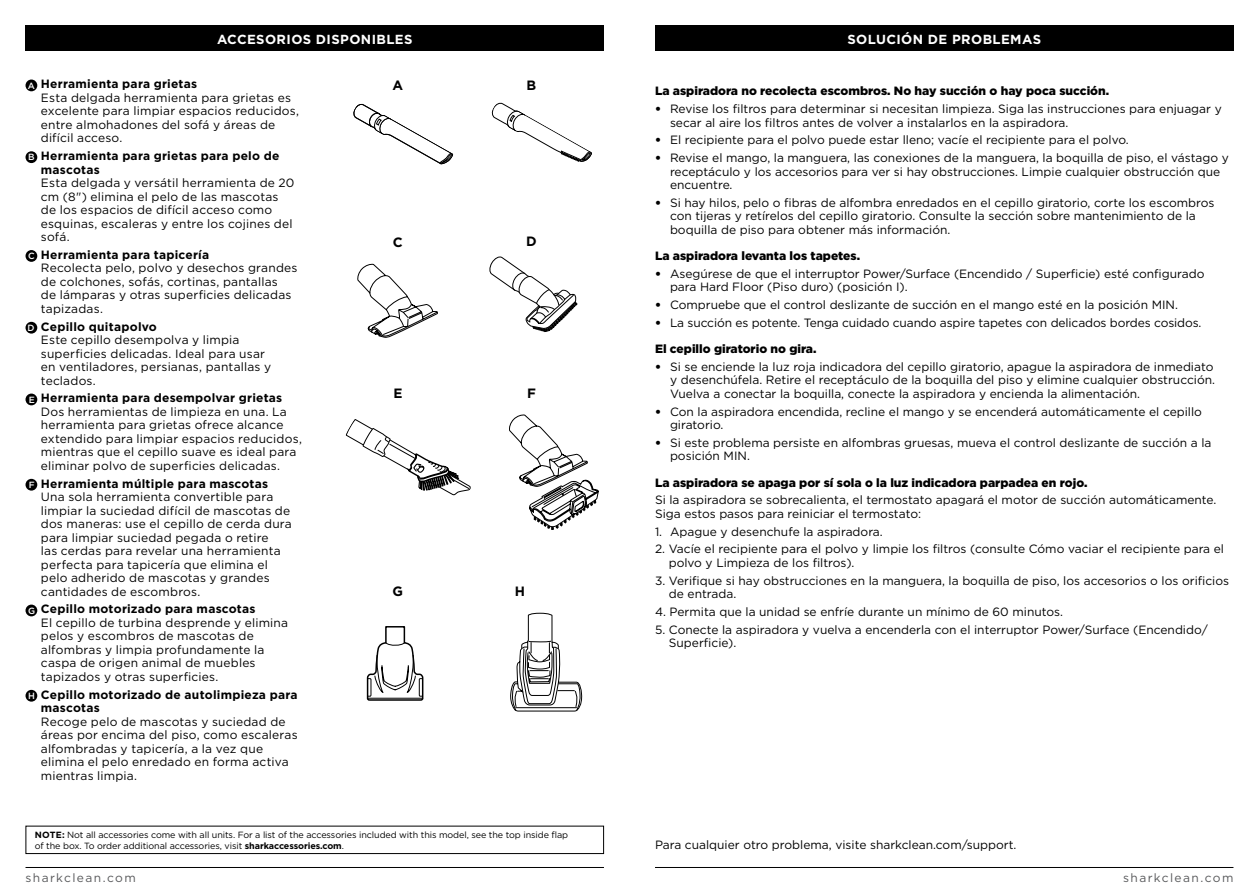
<style>
.page{position:relative;width:1259px;height:893px;background:#fff}
.page>*{position:absolute;margin:0;border:0;box-sizing:border-box;transform-origin:0 0}
.t1{font:700 13.5px "Gotham";color:#000}
.t2{font:700 13.2px "Gotham";letter-spacing:.03em;color:#fff}
.t3{font:12px/13.5px "Gotham";color:#000}
.t4{font:900 12px "Gotham";color:#000}
.t5{font:700 12px/13.5px "Gotham";letter-spacing:.02em;color:#000}
.t6{font:12px "Gotham";letter-spacing:.115em;color:#58595b}
.t7{font:9px/10.5px "Gotham";letter-spacing:-.01em;color:#000}
.s1{font-weight:500;font-size:9px;color:#fff}
.s2{font-weight:700}
.s3{font-weight:900}
</style>
<div class="page">
<hr style="left:655px;top:867px;width:578px;height:1px;background:#000">
<hr style="left:26px;top:867px;width:578px;height:1px;background:#000">
<svg style="left:357px;top:264px;width:81px;height:74px"></svg>
<div style="left:26px;top:80px;width:11px;height:11px;background:#000;border-radius:50%"></div>
<div style="left:26px;top:151px;width:11px;height:12px;background:#000;border-radius:50%"></div>
<div style="left:26px;top:250px;width:11px;height:12px;background:#000;border-radius:50%"></div>
<div style="left:26px;top:322px;width:11px;height:12px;background:#000;border-radius:50%"></div>
<div style="left:26px;top:394px;width:11px;height:11px;background:#000;border-radius:50%"></div>
<div style="left:26px;top:479px;width:11px;height:12px;background:#000;border-radius:50%"></div>
<div style="left:26px;top:605px;width:11px;height:11px;background:#000;border-radius:50%"></div>
<div style="left:26px;top:690px;width:11px;height:12px;background:#000;border-radius:50%"></div>
<svg style="left:346px;top:419px;width:125px;height:77px"></svg>
<svg style="left:509px;top:415px;width:89px;height:115px"></svg>
<svg style="left:510px;top:613px;width:72px;height:98px"></svg>
<svg style="left:353px;top:103px;width:100px;height:62px"></svg>
<svg style="left:491px;top:102px;width:101px;height:60px"></svg>
<svg style="left:367px;top:626px;width:56px;height:75px"></svg>
<div style="left:26px;top:826px;width:578px;height:28px;border:1px solid #000"></div>
<svg style="left:489px;top:256px;width:89px;height:76px"></svg>
<div style="left:26px;top:26px;width:578px;height:25px;background:#000"></div>
<div style="left:655px;top:26px;width:578px;height:25px;background:#000"></div>
<p class="t2" style="left:217px;top:30px;width:197px">ACCESORIOS DISPONIBLES</p>
<p class="t2" style="left:847px;top:30px;width:195px">SOLUCIÓN DE PROBLEMAS</p>
<p class="t5" style="left:28px;top:77px;width:171px"><span class="s1">A</span> Herramienta para grietas</p>
<p class="t1" style="left:526px;top:76px;width:11px">B</p>
<p class="t3" style="left:41px;top:91px;width:260px">Esta delgada herramienta para grietas es excelente para limpiar espacios reducidos, entre almohadones del sofá y áreas de difícil acceso.</p>
<p class="t5" style="left:41px;top:149px;width:240px;text-indent:-13px"><span class="s1">B</span> Herramienta para grietas para pelo de mascotas</p>
<p class="t3" style="left:41px;top:176px;width:255px">Esta delgada y versátil herramienta de 20 cm (8") elimina el pelo de las mascotas de los espacios de difícil acceso como esquinas, escaleras y entre los cojines del sofá.</p>
<p class="t3" style="left:41px;top:248px;width:258px;text-indent:-13px"><span class="s1">C</span> <span class="s2">Herramienta para tapicería<br></span>Recolecta pelo, polvo y desechos grandes de colchones, sofás, cortinas, pantallas<br>de lámparas y otras superficies delicadas tapizadas.</p>
<p class="t3" style="left:41px;top:319px;width:232px;text-indent:-13px"><span class="s1">D</span> <span class="s2">Cepillo quitapolvo<br></span>Este cepillo desempolva y limpia superficies delicadas. Ideal para usar en ventiladores, persianas, pantallas y teclados.</p>
<p class="t3" style="left:41px;top:391px;width:263px;text-indent:-12px"><span class="s1">E</span> <span class="s2">Herramienta para desempolvar grietas </span>Dos herramientas de limpieza en una. La herramienta para grietas ofrece alcance extendido para limpiar espacios reducidos, mientras que el cepillo suave es ideal para eliminar polvo de superficies delicadas.</p>
<p class="t3" style="left:41px;top:476px;width:252px;text-indent:-12px"><span class="s1">F</span> <span class="s2">Herramienta múltiple para mascotas </span>Una sola herramienta convertible para limpiar la suciedad difícil de mascotas de dos maneras: use el cepillo de cerda dura para limpiar suciedad pegada o retire<br>las cerdas para revelar una herramienta perfecta para tapicería que elimina el pelo adherido de mascotas y grandes cantidades de escombros.</p>
<p class="t3" style="left:41px;top:602px;width:249px;text-indent:-13px"><span class="s1">G</span> <span class="s2">Cepillo motorizado para mascotas<br></span>El cepillo de turbina desprende y elimina pelos y escombros de mascotas de alfombras y limpia profundamente la caspa de origen animal de muebles tapizados y otras superficies.</p>
<p class="t5" style="left:41px;top:688px;width:258px;text-indent:-13px"><span class="s1">H</span> Cepillo motorizado de autolimpieza para mascotas</p>
<p class="t3" style="left:41px;top:714px;width:258px">Recoge pelo de mascotas y suciedad de áreas por encima del piso, como escaleras alfombradas y tapicería, a la vez que elimina el pelo enredado en forma activa mientras limpia.</p>
<p class="t1" style="left:392px;top:76px;width:12px">A</p>
<p class="t1" style="left:393px;top:233px;width:11px">C</p>
<p class="t1" style="left:526px;top:232px;width:12px">D</p>
<p class="t1" style="left:393px;top:384px;width:11px">E</p>
<p class="t1" style="left:527px;top:384px;width:10px">F</p>
<p class="t1" style="left:392px;top:582px;width:12px">G</p>
<p class="t1" style="left:515px;top:582px;width:12px">H</p>
<p class="t7" style="left:35px;top:829px;width:535px"><span class="s2">NOTE:</span> Not all accessories come with all units. For a list of the accessories included with this model, see the top inside flap of the box. To order additional accessories, visit <span class="s2">sharkaccessories.com</span>.</p>
<p class="t4" style="left:655px;top:83px;width:456px">La aspiradora no recolecta escombros. No hay succión o hay poca succión.</p>
<p class="t3" style="left:670px;top:102px;width:553px;text-indent:-15px"><span class="s3">•</span> Revise los filtros para determinar si necesitan limpieza. Siga las instrucciones para enjuagar y secar al aire los filtros antes de volver a instalarlos en la aspiradora.</p>
<p class="t3" style="left:655px;top:133px;width:475px"><span class="s3">•</span> El recipiente para el polvo puede estar lleno; vacíe el recipiente para el polvo.</p>
<p class="t3" style="left:670px;top:151px;width:560px;text-indent:-15px"><span class="s3">•</span> Revise el mango, la manguera, las conexiones de la manguera, la boquilla de piso, el vástago y receptáculo y los accesorios para ver si hay obstrucciones. Limpie cualquier obstrucción que encuentre.</p>
<p class="t3" style="left:670px;top:196px;width:546px;text-indent:-15px"><span class="s3">•</span> Si hay hilos, pelo o fibras de alfombra enredados en el cepillo giratorio, corte los escombros con tijeras y retírelos del cepillo giratorio. Consulte la sección sobre mantenimiento de la boquilla de piso para obtener más información.</p>
<p class="t4" style="left:655px;top:248px;width:207px">La aspiradora levanta los tapetes.</p>
<p class="t3" style="left:670px;top:267px;width:536px;text-indent:-15px"><span class="s3">•</span> Asegúrese de que el interruptor Power/Surface (Encendido / Superficie) esté configurado para Hard Floor (Piso duro) (posición I).</p>
<p class="t3" style="left:655px;top:298px;width:524px"><span class="s3">•</span> Compruebe que el control deslizante de succión en el mango esté en la posición MIN.</p>
<p class="t3" style="left:655px;top:309px;width:548px;line-height:26.2px"><span class="s3">•</span> La succión es potente. Tenga cuidado cuando aspire tapetes con delicados bordes cosidos.<br><span class="s3">El cepillo giratorio no gira.</span></p>
<p class="t3" style="left:670px;top:360px;width:546px;text-indent:-15px"><span class="s3">•</span> Si se enciende la luz roja indicadora del cepillo giratorio, apague la aspiradora de inmediato y desenchúfela. Retire el receptáculo de la boquilla del piso y elimine cualquier obstrucción.<br>Vuelva a conectar la boquilla, conecte la aspiradora y encienda la alimentación.</p>
<p class="t3" style="left:670px;top:404px;width:533px;text-indent:-15px"><span class="s3">•</span> Con la aspiradora encendida, recline el mango y se encenderá automáticamente el cepillo giratorio.</p>
<p class="t3" style="left:670px;top:436px;width:543px;text-indent:-15px"><span class="s3">•</span> Si este problema persiste en alfombras gruesas, mueva el control deslizante de succión a la posición MIN.</p>
<p class="t4" style="left:655px;top:474px;width:434px">La aspiradora se apaga por sí sola o la luz indicadora parpadea en rojo.</p>
<p class="t3" style="left:655px;top:493px;width:563px">Si la aspiradora se sobrecalienta, el termostato apagará el motor de succión automáticamente.<br>Siga estos pasos para reiniciar el termostato:</p>
<p class="t3" style="left:655px;top:524px;width:229px">1. Apague y desenchufe la aspiradora.</p>
<p class="t3" style="left:669px;top:542px;width:557px;text-indent:-14px">2. Vacíe el recipiente para el polvo y limpie los filtros (consulte Cómo vaciar el recipiente para el polvo y Limpieza de los filtros).</p>
<p class="t3" style="left:669px;top:573px;width:562px;text-indent:-14px">3. Verifique si hay obstrucciones en la manguera, la boquilla de piso, los accesorios o los orificios de entrada.</p>
<p class="t3" style="left:655px;top:605px;width:409px">4. Permita que la unidad se enfríe durante un mínimo de 60 minutos.</p>
<p class="t3" style="left:669px;top:622px;width:540px;text-indent:-14px">5. Conecte la aspiradora y vuelva a encenderla con el interruptor Power/Surface (Encendido/<br>Superficie).</p>
<p class="t3" style="left:655px;top:838px;width:363px">Para cualquier otro problema, visite sharkclean.com/support.</p>
<p class="t6" style="left:26px;top:870px;width:112px">sharkclean.com</p>
<p class="t6" style="left:1123px;top:870px;width:112px">sharkclean.com</p>
</div>
